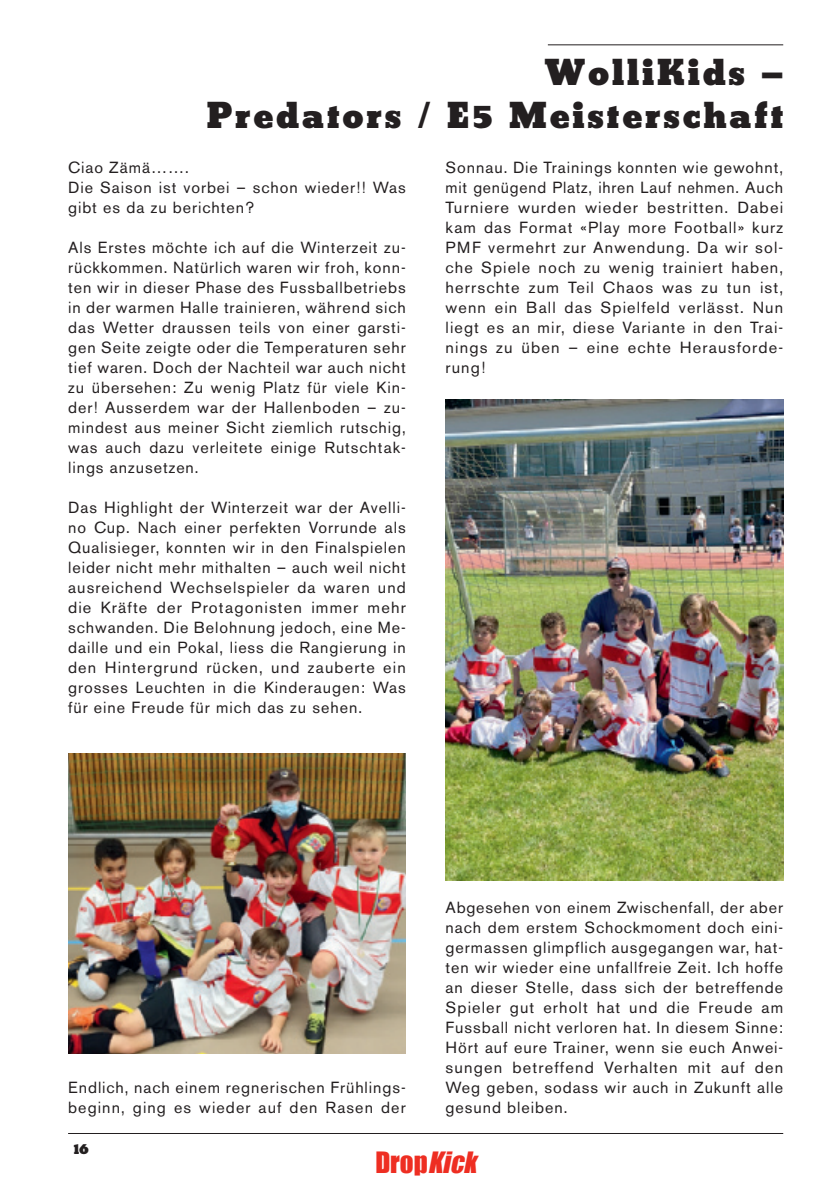
<style>
.page{position:relative;width:840px;height:1191px;background:#fff}
.page>*{position:absolute;margin:0;border:0;box-sizing:border-box;transform-origin:0 0}
.t1{font:700 36px/43.2px "Beton CG Extra";letter-spacing:.08em;color:#231f20;text-align:right}
.t2{font:27px "Impact";color:#ee2e22}
.t3{font:16px/20px "Akzidenz Grotesk BE";letter-spacing:.06em;color:#231f20;text-align:justify}
.t4{font:700 16px "Beton CG Extra";color:#231f20}
.s1{font-style:italic}
</style>
<div class="page">
<hr style="left:68px;top:1133px;width:714px;height:1px;background:#231f20">
<hr style="left:547px;top:44px;width:235px;height:1px;background:#231f20">
<img style="left:445px;top:400px;width:337px;height:480px">
<img style="left:68px;top:753px;width:337px;height:300px">
<h1 class="t1" style="left:206px;top:50px;width:577px">WolliKids –<br>Predators / E5 Meisterschaft</h1>
<p class="t3" style="left:68px;top:158px;width:339px;text-align:left">Ciao Zämä…….<br>Die Saison ist vorbei – schon wieder!! Was gibt es da zu berichten?</p>
<p class="t3" style="left:68px;top:238px;width:339px">Als Erstes möchte ich auf die Winterzeit zu‑ rückkommen. Natürlich waren wir froh, konn‑ ten wir in dieser Phase des Fussballbetriebs in der warmen Halle trainieren, während sich das Wetter draussen teils von einer garsti‑ gen Seite zeigte oder die Temperaturen sehr tief waren. Doch der Nachteil war auch nicht zu übersehen: Zu wenig Platz für viele Kin‑ der! Ausserdem war der Hallenboden – zu‑ mindest aus meiner Sicht ziemlich rutschig, was auch dazu verleitete einige Rutschtak‑ lings anzusetzen.</p>
<p class="t3" style="left:68px;top:498px;width:339px">Das Highlight der Winterzeit war der Avelli‑ no Cup. Nach einer perfekten Vorrunde als Qualisieger, konnten wir in den Finalspielen leider nicht mehr mithalten – auch weil nicht ausreichend Wechselspieler da waren und die Kräfte der Protagonisten immer mehr schwanden. Die Belohnung jedoch, eine Me‑ daille und ein Pokal, liess die Rangierung in den Hintergrund rücken, und zauberte ein grosses Leuchten in die Kinderaugen: Was für eine Freude für mich das zu sehen.</p>
<p class="t3" style="left:445px;top:158px;width:339px">Sonnau. Die Trainings konnten wie gewohnt, mit genügend Platz, ihren Lauf nehmen. Auch Turniere wurden wieder bestritten. Dabei kam das Format «Play more Football» kurz PMF vermehrt zur Anwendung. Da wir sol‑ che Spiele noch zu wenig trainiert haben, herrschte zum Teil Chaos was zu tun ist, wenn ein Ball das Spielfeld verlässt. Nun liegt es an mir, diese Variante in den Trai‑ nings zu üben – eine echte Herausforde‑ rung!</p>
<p class="t3" style="left:68px;top:1078px;width:339px">Endlich, nach einem regnerischen Frühlings‑ beginn, ging es wieder auf den Rasen der</p>
<p class="t3" style="left:445px;top:898px;width:339px">Abgesehen von einem Zwischenfall, der aber nach dem erstem Schockmoment doch eini‑ germassen glimpflich ausgegangen war, hat‑ ten wir wieder eine unfallfreie Zeit. Ich hoffe an dieser Stelle, dass sich der betreffende Spieler gut erholt hat und die Freude am Fussball nicht verloren hat. In diesem Sinne:<br>Hört auf eure Trainer, wenn sie euch Anwei‑ sungen betreffend Verhalten mit auf den Weg geben, sodass wir auch in Zukunft alle gesund bleiben.</p>
<p class="t4" style="left:74px;top:1137px;width:16px">16</p>
<h2 class="t2" style="left:375px;top:1141px;width:110px">Drop<span class="s1">Kick</span></h2>
</div>
